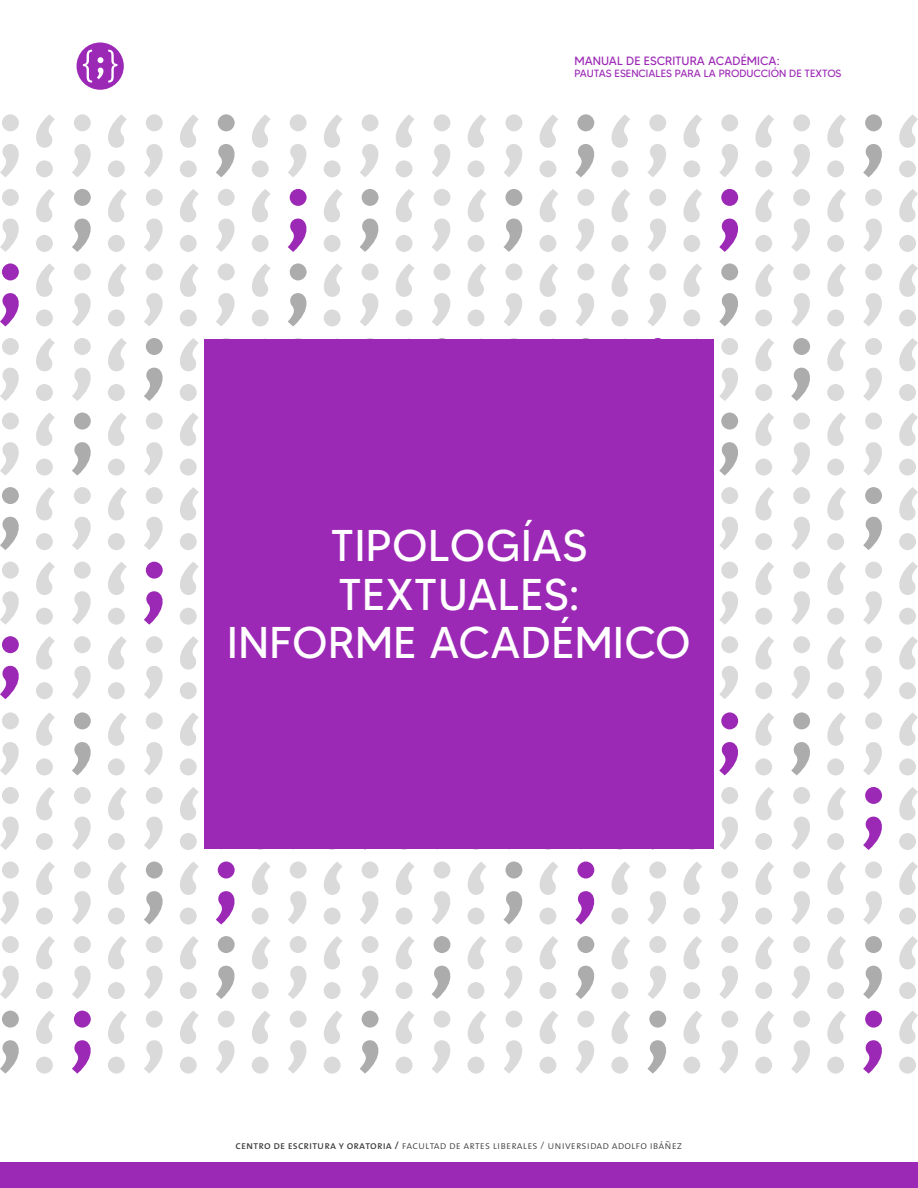
<style>
.page{position:relative;width:918px;height:1188px;background:#fff}
.page>*{position:absolute;margin:0;border:0;box-sizing:border-box;transform-origin:0 0}
.t1{font:44.4px "MADETOMMY";letter-spacing:.01em;color:#fff}
.t2{font:12px "MADETOMMY";color:#9c29b5}
.t3{font:10.95px "The Sans Light Caps";letter-spacing:.01em;color:#3c3c3b}
.t4{font:10.5px "MADETOMMY";color:#9c29b5}
.s1{font-family:"The Sans Regular Caps"}
</style>
<div class="page">
<div style="left:77px;top:42px;width:47px;height:48px;background:#9c29b5;border-radius:50%"></div>
<svg style="left:83px;top:50px;width:34px;height:33px"></svg>
<div style="left:0;top:1162px;width:918px;height:26px;background:#9c29b5"></div>
<svg style="left:72px;top:636px;width:55px;height:63px"></svg>
<svg style="left:144px;top:636px;width:55px;height:63px"></svg>
<svg style="left:719px;top:636px;width:55px;height:63px"></svg>
<svg style="left:791px;top:636px;width:55px;height:63px"></svg>
<svg style="left:863px;top:636px;width:55px;height:63px"></svg>
<svg style="left:0;top:562px;width:55px;height:63px"></svg>
<svg style="left:72px;top:562px;width:55px;height:63px"></svg>
<svg style="left:719px;top:562px;width:55px;height:63px"></svg>
<svg style="left:791px;top:562px;width:55px;height:63px"></svg>
<svg style="left:863px;top:562px;width:55px;height:63px"></svg>
<svg style="left:72px;top:487px;width:55px;height:63px"></svg>
<svg style="left:144px;top:487px;width:54px;height:63px"></svg>
<svg style="left:719px;top:487px;width:55px;height:63px"></svg>
<svg style="left:791px;top:487px;width:55px;height:63px"></svg>
<svg style="left:0;top:413px;width:55px;height:63px"></svg>
<svg style="left:144px;top:413px;width:55px;height:63px"></svg>
<svg style="left:791px;top:413px;width:55px;height:63px"></svg>
<svg style="left:863px;top:413px;width:55px;height:63px"></svg>
<svg style="left:0;top:338px;width:55px;height:63px"></svg>
<svg style="left:72px;top:338px;width:55px;height:63px"></svg>
<svg style="left:719px;top:338px;width:55px;height:63px"></svg>
<svg style="left:863px;top:338px;width:55px;height:63px"></svg>
<svg style="left:72px;top:263px;width:55px;height:63px"></svg>
<svg style="left:144px;top:263px;width:55px;height:63px"></svg>
<svg style="left:216px;top:263px;width:55px;height:63px"></svg>
<svg style="left:360px;top:263px;width:19px;height:63px"></svg>
<svg style="left:323px;top:264px;width:20px;height:62px"></svg>
<svg style="left:432px;top:263px;width:19px;height:63px"></svg>
<svg style="left:395px;top:264px;width:19px;height:62px"></svg>
<svg style="left:504px;top:263px;width:19px;height:63px"></svg>
<svg style="left:467px;top:264px;width:19px;height:62px"></svg>
<svg style="left:575px;top:263px;width:20px;height:63px"></svg>
<svg style="left:539px;top:264px;width:19px;height:62px"></svg>
<svg style="left:611px;top:264px;width:19px;height:62px"></svg>
<svg style="left:647px;top:263px;width:55px;height:63px"></svg>
<svg style="left:791px;top:263px;width:55px;height:63px"></svg>
<svg style="left:863px;top:263px;width:55px;height:63px"></svg>
<svg style="left:0;top:189px;width:55px;height:63px"></svg>
<svg style="left:144px;top:189px;width:55px;height:63px"></svg>
<svg style="left:216px;top:189px;width:55px;height:63px"></svg>
<svg style="left:323px;top:189px;width:19px;height:63px"></svg>
<svg style="left:432px;top:189px;width:19px;height:63px"></svg>
<svg style="left:395px;top:189px;width:19px;height:63px"></svg>
<svg style="left:467px;top:189px;width:19px;height:63px"></svg>
<svg style="left:576px;top:189px;width:19px;height:63px"></svg>
<svg style="left:539px;top:189px;width:19px;height:63px"></svg>
<svg style="left:611px;top:189px;width:19px;height:63px"></svg>
<svg style="left:648px;top:189px;width:54px;height:63px"></svg>
<svg style="left:791px;top:189px;width:55px;height:63px"></svg>
<svg style="left:863px;top:189px;width:55px;height:63px"></svg>
<svg style="left:0;top:114px;width:55px;height:63px"></svg>
<svg style="left:72px;top:114px;width:55px;height:63px"></svg>
<svg style="left:144px;top:114px;width:55px;height:63px"></svg>
<svg style="left:288px;top:114px;width:19px;height:63px"></svg>
<svg style="left:360px;top:114px;width:19px;height:63px"></svg>
<svg style="left:323px;top:114px;width:19px;height:63px"></svg>
<svg style="left:432px;top:114px;width:19px;height:63px"></svg>
<svg style="left:395px;top:114px;width:19px;height:63px"></svg>
<svg style="left:504px;top:114px;width:19px;height:63px"></svg>
<svg style="left:467px;top:115px;width:19px;height:62px"></svg>
<svg style="left:539px;top:115px;width:19px;height:62px"></svg>
<svg style="left:611px;top:114px;width:19px;height:63px"></svg>
<svg style="left:647px;top:114px;width:55px;height:63px"></svg>
<svg style="left:719px;top:114px;width:55px;height:63px"></svg>
<svg style="left:791px;top:114px;width:55px;height:63px"></svg>
<svg style="left:144px;top:1011px;width:55px;height:63px"></svg>
<svg style="left:288px;top:1011px;width:19px;height:63px"></svg>
<svg style="left:216px;top:1011px;width:55px;height:63px"></svg>
<svg style="left:323px;top:1011px;width:20px;height:63px"></svg>
<svg style="left:432px;top:1011px;width:19px;height:62px"></svg>
<svg style="left:395px;top:1011px;width:19px;height:63px"></svg>
<svg style="left:504px;top:1011px;width:19px;height:63px"></svg>
<svg style="left:467px;top:1011px;width:19px;height:63px"></svg>
<svg style="left:575px;top:1011px;width:20px;height:63px"></svg>
<svg style="left:539px;top:1011px;width:19px;height:63px"></svg>
<svg style="left:611px;top:1011px;width:19px;height:63px"></svg>
<svg style="left:719px;top:1011px;width:55px;height:63px"></svg>
<svg style="left:791px;top:1011px;width:55px;height:63px"></svg>
<svg style="left:0;top:936px;width:55px;height:63px"></svg>
<svg style="left:72px;top:936px;width:55px;height:63px"></svg>
<svg style="left:144px;top:936px;width:54px;height:63px"></svg>
<svg style="left:288px;top:936px;width:19px;height:63px"></svg>
<svg style="left:360px;top:936px;width:19px;height:63px"></svg>
<svg style="left:323px;top:936px;width:19px;height:63px"></svg>
<svg style="left:395px;top:936px;width:19px;height:63px"></svg>
<svg style="left:504px;top:936px;width:19px;height:63px"></svg>
<svg style="left:467px;top:936px;width:19px;height:63px"></svg>
<svg style="left:539px;top:936px;width:19px;height:63px"></svg>
<svg style="left:611px;top:936px;width:19px;height:63px"></svg>
<svg style="left:647px;top:936px;width:55px;height:63px"></svg>
<svg style="left:719px;top:936px;width:55px;height:63px"></svg>
<svg style="left:791px;top:936px;width:55px;height:63px"></svg>
<svg style="left:0;top:862px;width:55px;height:63px"></svg>
<svg style="left:72px;top:862px;width:55px;height:63px"></svg>
<svg style="left:288px;top:862px;width:19px;height:62px"></svg>
<svg style="left:360px;top:862px;width:19px;height:62px"></svg>
<svg style="left:323px;top:862px;width:20px;height:63px"></svg>
<svg style="left:432px;top:862px;width:19px;height:62px"></svg>
<svg style="left:395px;top:862px;width:19px;height:63px"></svg>
<svg style="left:467px;top:862px;width:19px;height:63px"></svg>
<svg style="left:539px;top:862px;width:19px;height:63px"></svg>
<svg style="left:611px;top:862px;width:19px;height:63px"></svg>
<svg style="left:647px;top:862px;width:55px;height:63px"></svg>
<svg style="left:719px;top:862px;width:55px;height:63px"></svg>
<svg style="left:791px;top:862px;width:55px;height:63px"></svg>
<svg style="left:863px;top:862px;width:55px;height:63px"></svg>
<svg style="left:0;top:787px;width:55px;height:63px"></svg>
<svg style="left:72px;top:787px;width:55px;height:63px"></svg>
<svg style="left:144px;top:787px;width:55px;height:63px"></svg>
<svg style="left:719px;top:787px;width:55px;height:63px"></svg>
<svg style="left:791px;top:787px;width:55px;height:63px"></svg>
<svg style="left:0;top:712px;width:55px;height:63px"></svg>
<svg style="left:144px;top:712px;width:55px;height:63px"></svg>
<svg style="left:0;top:636px;width:55px;height:63px"></svg>
<svg style="left:144px;top:562px;width:55px;height:63px"></svg>
<svg style="left:0;top:263px;width:55px;height:63px"></svg>
<svg style="left:288px;top:189px;width:19px;height:63px"></svg>
<svg style="left:719px;top:189px;width:55px;height:63px"></svg>
<svg style="left:72px;top:1011px;width:55px;height:63px"></svg>
<svg style="left:863px;top:1011px;width:55px;height:63px"></svg>
<svg style="left:216px;top:862px;width:55px;height:63px"></svg>
<svg style="left:575px;top:862px;width:20px;height:63px"></svg>
<svg style="left:863px;top:787px;width:55px;height:63px"></svg>
<svg style="left:0;top:487px;width:55px;height:63px"></svg>
<svg style="left:863px;top:487px;width:55px;height:63px"></svg>
<svg style="left:72px;top:413px;width:55px;height:63px"></svg>
<svg style="left:719px;top:413px;width:55px;height:63px"></svg>
<svg style="left:144px;top:338px;width:55px;height:63px"></svg>
<svg style="left:791px;top:338px;width:55px;height:63px"></svg>
<svg style="left:288px;top:263px;width:19px;height:63px"></svg>
<svg style="left:719px;top:263px;width:55px;height:63px"></svg>
<svg style="left:72px;top:189px;width:55px;height:63px"></svg>
<svg style="left:360px;top:189px;width:19px;height:63px"></svg>
<svg style="left:504px;top:189px;width:19px;height:63px"></svg>
<svg style="left:216px;top:114px;width:55px;height:63px"></svg>
<svg style="left:575px;top:114px;width:20px;height:63px"></svg>
<svg style="left:863px;top:114px;width:55px;height:63px"></svg>
<svg style="left:0;top:1011px;width:55px;height:63px"></svg>
<svg style="left:360px;top:1011px;width:19px;height:63px"></svg>
<svg style="left:647px;top:1011px;width:55px;height:63px"></svg>
<svg style="left:216px;top:936px;width:54px;height:63px"></svg>
<svg style="left:432px;top:936px;width:19px;height:63px"></svg>
<svg style="left:575px;top:936px;width:20px;height:63px"></svg>
<svg style="left:863px;top:936px;width:55px;height:63px"></svg>
<svg style="left:144px;top:862px;width:55px;height:63px"></svg>
<svg style="left:504px;top:862px;width:19px;height:63px"></svg>
<svg style="left:72px;top:712px;width:55px;height:63px"></svg>
<svg style="left:719px;top:712px;width:55px;height:63px"></svg>
<svg style="left:791px;top:712px;width:55px;height:63px"></svg>
<svg style="left:863px;top:712px;width:55px;height:63px"></svg>
<div style="left:204px;top:339px;width:510px;height:510px;background:#9c29b5"></div>
<p class="t2" style="left:574px;top:53px;width:207px">MANUAL DE ESCRITURA ACADÉMICA:</p>
<p class="t4" style="left:574px;top:66px;width:268px">PAUTAS ESENCIALES PARA LA PRODUCCIÓN DE TEXTOS</p>
<p class="t1" style="left:331px;top:518px;width:258px">TIPOLOGÍAS</p>
<p class="t1" style="left:338px;top:567px;width:243px">TEXTUALES:</p>
<p class="t1" style="left:227px;top:615px;width:465px">INFORME ACADÉMICO</p>
<p class="t3" style="left:236px;top:1139px;width:448px"><span class="s1">centro de escritura y oratoria /</span> facultad de artes liberales / universidad adolfo ibáñez</p>
</div>
